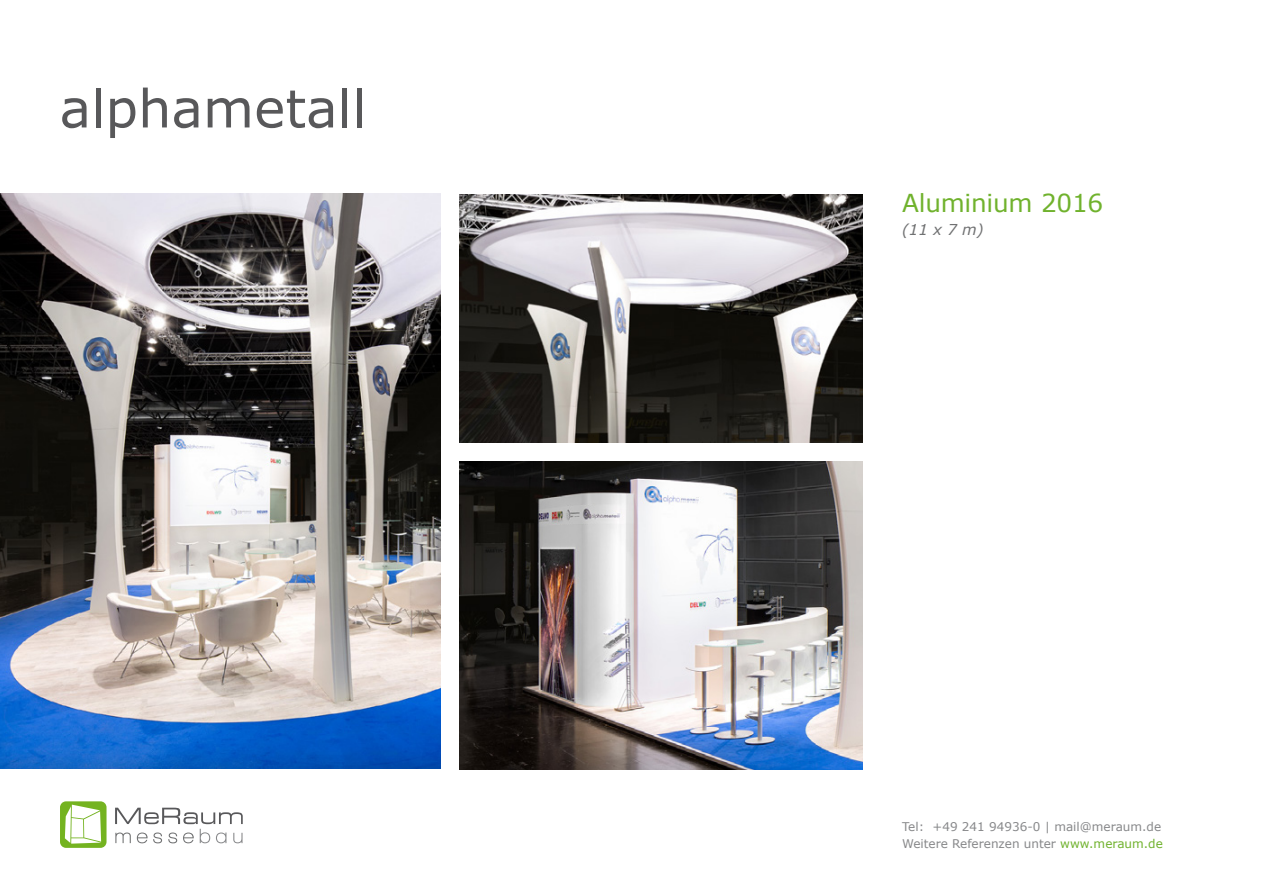
<style>
.page{position:relative;width:1263px;height:893px;background:#fff}
.page>*{position:absolute;margin:0;border:0;box-sizing:border-box;transform-origin:0 0}
.t1{font:52.5px "Verdana";color:#58585a}
.t2{font:24.75px "Verdana";letter-spacing:-.01em;color:#70b22d}
.t3{font:italic 15px "Verdana";color:#707172}
.t4{font:12px/17.4px "Verdana";color:#87888a}
.s1{color:#70b22d}
</style>
<div class="page">
<div style="left:60px;top:801px;width:47px;height:47px;background:#74b320;border-radius:6px"></div>
<svg style="left:115px;top:808px;width:128px;height:35px"></svg>
<svg style="left:65px;top:805px;width:36px;height:39px"></svg>
<img style="left:460px;top:462px;width:402px;height:308px">
<img style="left:0;top:193px;width:441px;height:575px">
<img style="left:460px;top:194px;width:403px;height:248px">
<h1 class="t1" style="left:60px;top:72px;width:308px">alphametall</h1>
<h2 class="t2" style="left:902px;top:186px;width:203px">Aluminium 2016</h2>
<p class="t3" style="left:902px;top:219px;width:83px">(11 x 7 m)</p>
<p class="t4" style="left:902px;top:818px;width:262px">Tel: +49 241 94936-0 | mail@meraum.de<br>Weitere Referenzen unter <span class="s1">www.meraum.de</span></p>
</div>
